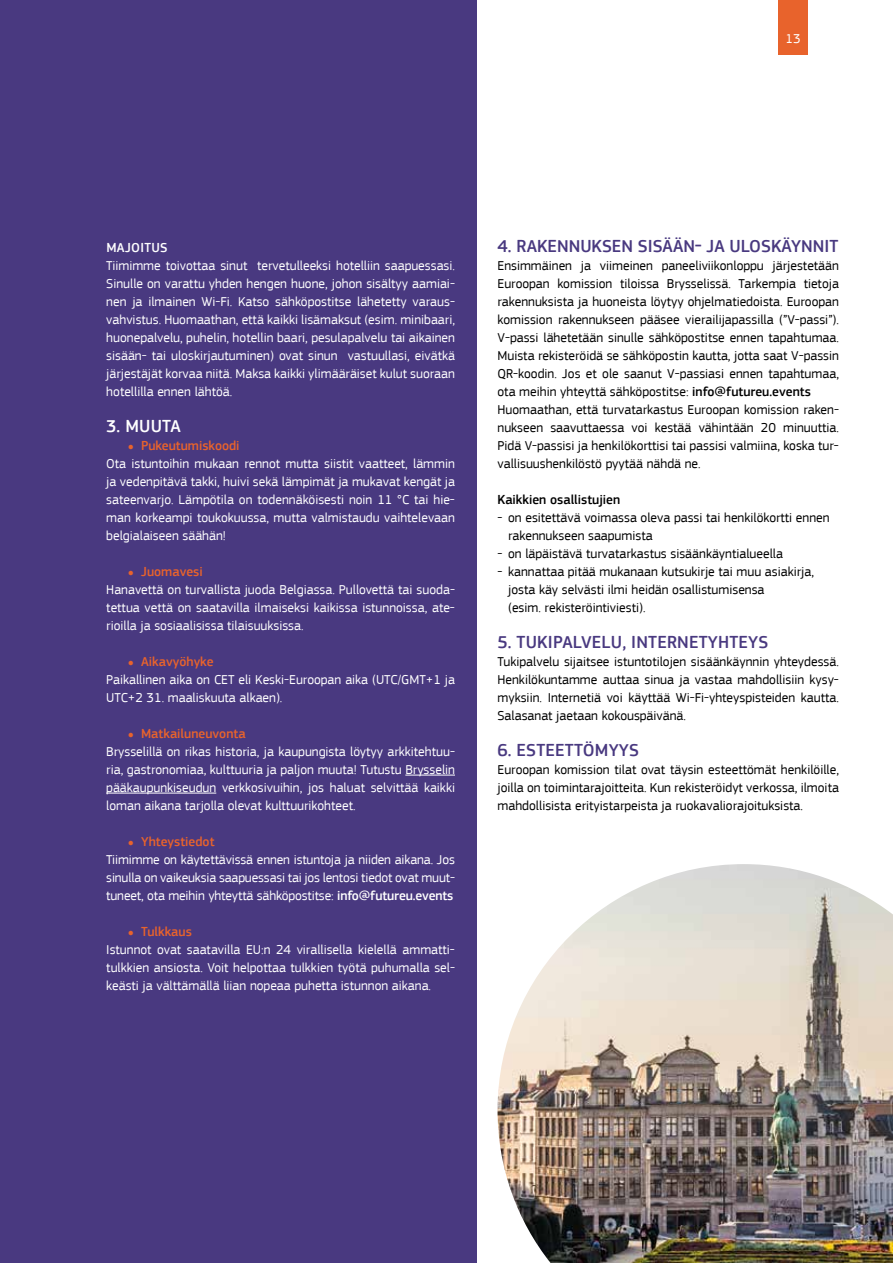
<style>
.page{position:relative;width:893px;height:1263px;background:#fff}
.page>*{position:absolute;margin:0;border:0;box-sizing:border-box;transform-origin:0 0}
.t1{font:500 18px "EC Square Sans Pro";letter-spacing:.01em;color:#493980}
.t2{font:500 18px "EC Square Sans Pro";letter-spacing:.01em;color:#fff}
.t3{font:13.5px/18px "EC Square Sans Pro";color:#fff}
.t4{font:13.5px/18px "EC Square Sans Pro";color:#000}
.t5{font:500 13.5px "EC Square Sans Pro";color:#000}
.t6{font:500 13.5px "EC Square Sans Pro";letter-spacing:.02em;color:#fff}
.s1{font-size:24px;color:#e8632c}
.s2{font-weight:500;color:#e8632c}
.s3{font-weight:500}
</style>
<div class="page">
<div style="left:0;top:0;width:476px;height:1263px;background:#493980"></div>
<div style="left:778px;top:0;width:30px;height:54px;background:#e8632c"></div>
<hr style="left:405px;top:775px;width:50px;height:1px;background:#fff">
<hr style="left:106px;top:793px;width:110px;height:1px;background:#fff">
<img style="left:497px;top:864px;width:396px;height:399px">
<p class="t3" style="left:785px;top:29px;width:17px">13</p>
<p class="t6" style="left:106px;top:240px;width:63px">MAJOITUS</p>
<p class="t3" style="left:106px;top:257px;width:350px;text-align:justify">Tiimimme toivottaa sinut tervetulleeksi hotelliin saapuessasi.<br>Sinulle on varattu yhden hengen huone, johon sisältyy aamiai&shy;nen ja ilmainen Wi-Fi. Katso sähköpostitse lähetetty varaus&shy;vahvistus. Huomaathan, että kaikki lisämaksut (esim. minibaari, huonepalvelu, puhelin, hotellin baari, pesulapalvelu tai aikainen sisään- tai uloskirjautuminen) ovat sinun vastuullasi, eivätkä järjestäjät korvaa niitä. Maksa kaikki ylimääräiset kulut suoraan hotellilla ennen lähtöä.</p>
<h1 class="t2" style="left:106px;top:416px;width:76px">3. MUUTA</h1>
<p class="t3" style="left:106px;top:437px;width:350px;text-indent:21px"><span class="s1">•</span> <span class="s2">Pukeutumiskoodi<br></span>Ota istuntoihin mukaan rennot mutta siistit vaatteet, lämmin ja vedenpitävä takki, huivi sekä lämpimät ja mukavat kengät ja sateenvarjo. Lämpötila on todennäköisesti noin 11 °C tai hie&shy;man korkeampi toukokuussa, mutta valmistaudu vaihtelevaan belgialaiseen säähän!</p>
<p class="t3" style="left:106px;top:563px;width:350px;text-indent:21px"><span class="s1">•</span> <span class="s2">Juomavesi<br></span>Hanavettä on turvallista juoda Belgiassa. Pullovettä tai suoda&shy;tettua vettä on saatavilla ilmaiseksi kaikissa istunnoissa, ate&shy;rioilla ja sosiaalisissa tilaisuuksissa.</p>
<p class="t3" style="left:106px;top:653px;width:350px;text-indent:21px"><span class="s1">•</span> <span class="s2">Aikavyöhyke<br></span>Paikallinen aika on CET eli Keski-Euroopan aika (UTC/GMT+1 ja<br>UTC+2 31. maaliskuuta alkaen).</p>
<p class="t3" style="left:106px;top:725px;width:350px;text-indent:21px"><span class="s1">•</span> <span class="s2">Matkailuneuvonta<br></span>Brysselillä on rikas historia, ja kaupungista löytyy arkkitehtuu&shy;ria, gastronomiaa, kulttuuria ja paljon muuta! Tutustu Brysselin pääkaupunkiseudun verkkosivuihin, jos haluat selvittää kaikki loman aikana tarjolla olevat kulttuurikohteet.</p>
<p class="t3" style="left:106px;top:833px;width:350px;text-indent:21px"><span class="s1">•</span> <span class="s2">Yhteystiedot<br></span>Tiimimme on käytettävissä ennen istuntoja ja niiden aikana. Jos sinulla on vaikeuksia saapuessasi tai jos lentosi tiedot ovat muut&shy;tuneet, ota meihin yhteyttä sähköpostitse: <span class="s3">info@futureu.events</span></p>
<p class="t3" style="left:106px;top:923px;width:350px;text-indent:21px"><span class="s1">•</span> <span class="s2">Tulkkaus<br></span>Istunnot ovat saatavilla EU:n 24 virallisella kielellä ammatti&shy;tulkkien ansiosta. Voit helpottaa tulkkien työtä puhumalla sel&shy;keästi ja välttämällä liian nopeaa puhetta istunnon aikana.</p>
<h1 class="t1" style="left:497px;top:236px;width:342px">4. RAKENNUKSEN SISÄÄN- JA ULOSKÄYNNIT</h1>
<p class="t4" style="left:497px;top:257px;width:343px">Ensimmäinen ja viimeinen paneeliviikonloppu järjestetään Euroopan komission tiloissa Brysselissä. Tarkempia tietoja rakennuksista ja huoneista löytyy ohjelmatiedoista. Euroopan komission rakennukseen pääsee vierailijapassilla (”V-passi”).<br>V-passi lähetetään sinulle sähköpostitse ennen tapahtumaa.<br>Muista rekisteröidä se sähköpostin kautta, jotta saat V-passin QR-koodin. Jos et ole saanut V-passiasi ennen tapahtumaa, ota meihin yhteyttä sähköpostitse: <span class="s3">info@futureu.events </span>Huomaathan, että turvatarkastus Euroopan komission raken&shy;nukseen saavuttaessa voi kestää vähintään 20 minuuttia.<br>Pidä V-passisi ja henkilökorttisi tai passisi valmiina, koska tur&shy;vallisuushenkilöstö pyytää nähdä ne.</p>
<p class="t5" style="left:497px;top:492px;width:124px">Kaikkien osallistujien</p>
<p class="t4" style="left:508px;top:509px;width:323px;text-indent:-11px">- on esitettävä voimassa oleva passi tai henkilökortti ennen rakennukseen saapumista</p>
<p class="t4" style="left:497px;top:545px;width:287px">- on läpäistävä turvatarkastus sisäänkäyntialueella</p>
<p class="t4" style="left:508px;top:563px;width:307px;text-indent:-11px">- kannattaa pitää mukanaan kutsukirje tai muu asiakirja, josta käy selvästi ilmi heidän osallistumisensa<br>(esim. rekisteröintiviesti).</p>
<h1 class="t1" style="left:497px;top:632px;width:272px">5. TUKIPALVELU, INTERNETYHTEYS</h1>
<p class="t4" style="left:497px;top:653px;width:343px;text-align:justify">Tukipalvelu sijaitsee istuntotilojen sisäänkäynnin yhteydessä.<br>Henkilökuntamme auttaa sinua ja vastaa mahdollisiin kysy&shy;myksiin. Internetiä voi käyttää Wi-Fi-yhteyspisteiden kautta.<br>Salasanat jaetaan kokouspäivänä.</p>
<h1 class="t1" style="left:497px;top:740px;width:143px">6. ESTEETTÖMYYS</h1>
<p class="t4" style="left:497px;top:761px;width:343px;text-align:justify">Euroopan komission tilat ovat täysin esteettömät henkilöille, joilla on toimintarajoitteita. Kun rekisteröidyt verkossa, ilmoita mahdollisista erityistarpeista ja ruokavaliorajoituksista.</p>
</div>
